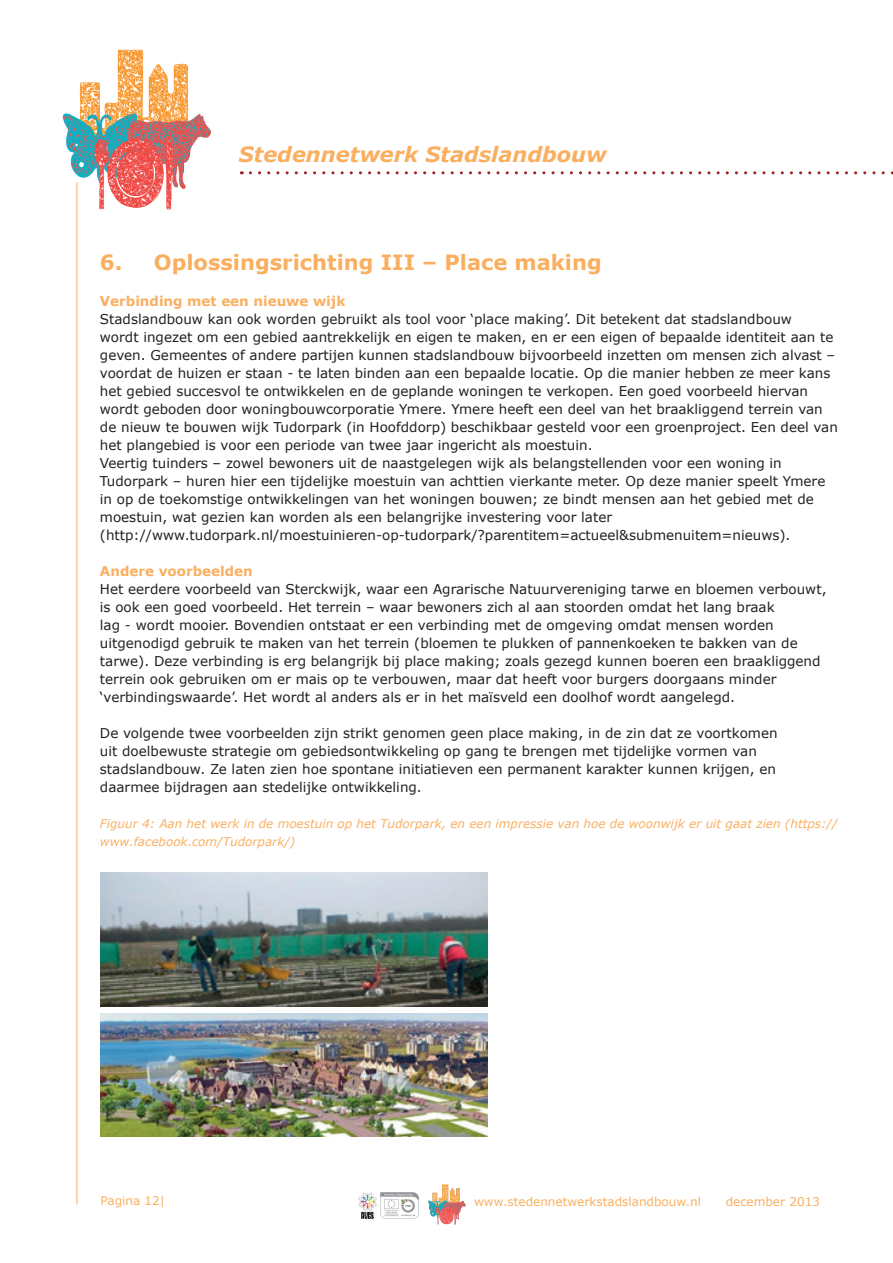
<style>
.page{position:relative;width:893px;height:1263px;background:#fff}
.page>*{position:absolute;margin:0;border:0;box-sizing:border-box;transform-origin:0 0}
.t1{font:700 21px "Verdana";color:#faaf60}
.t2{font:italic 700 21px "Verdana";color:#faaf60}
.t3{font:13.5px/18px "Verdana";color:#231f20}
.t4{font:700 13.5px "Verdana";color:#faaf60}
.t5{font:italic 12px/18px "Verdana";color:#faaf60}
.t6{font:12px "Verdana";color:#faaf60}
</style>
<div class="page">
<svg style="left:250px;top:171px;width:643px;height:3px"></svg>
<img style="left:62px;top:50px;width:149px;height:163px">
<hr style="left:77px;top:182px;width:1px;height:1022px;background:#faaf60">
<img style="left:101px;top:1013px;width:386px;height:123px">
<img style="left:358px;top:1192px;width:61px;height:27px">
<img style="left:428px;top:1184px;width:38px;height:41px">
<img style="left:101px;top:873px;width:386px;height:133px">
<h1 class="t2" style="left:239px;top:139px;width:369px">Stedennetwerk Stadslandbouw</h1>
<h1 class="t1" style="left:100px;top:247px;width:503px">6. Oplossingsrichting III – Place making</h1>
<p class="t4" style="left:100px;top:292px;width:247px">Verbinding met een nieuwe wijk</p>
<p class="t3" style="left:100px;top:310px;width:739px">Stadslandbouw kan ook worden gebruikt als tool voor ‘place making’. Dit betekent dat stadslandbouw<br>wordt ingezet om een gebied aantrekkelijk en eigen te maken, en er een eigen of bepaalde identiteit aan te geven. Gemeentes of andere partijen kunnen stadslandbouw bijvoorbeeld inzetten om mensen zich alvast – voordat de huizen er staan - te laten binden aan een bepaalde locatie. Op die manier hebben ze meer kans het gebied succesvol te ontwikkelen en de geplande woningen te verkopen. Een goed voorbeeld hiervan wordt geboden door woningbouwcorporatie Ymere. Ymere heeft een deel van het braakliggend terrein van de nieuw te bouwen wijk Tudorpark (in Hoofddorp) beschikbaar gesteld voor een groenproject. Een deel van het plangebied is voor een periode van twee jaar ingericht als moestuin.<br>Veertig tuinders – zowel bewoners uit de naastgelegen wijk als belangstellenden voor een woning in Tudorpark – huren hier een tijdelijke moestuin van achttien vierkante meter. Op deze manier speelt Ymere in op de toekomstige ontwikkelingen van het woningen bouwen; ze bindt mensen aan het gebied met de moestuin, wat gezien kan worden als een belangrijke investering voor later (http://www.tudorpark.nl/moestuinieren-op-tudorpark/?parentitem=actueel&amp;submenuitem=nieuws).</p>
<p class="t4" style="left:100px;top:561px;width:154px">Andere voorbeelden</p>
<p class="t3" style="left:100px;top:580px;width:728px">Het eerdere voorbeeld van Sterckwijk, waar een Agrarische Natuurvereniging tarwe en bloemen verbouwt, is ook een goed voorbeeld. Het terrein – waar bewoners zich al aan stoorden omdat het lang braak<br>lag - wordt mooier. Bovendien ontstaat er een verbinding met de omgeving omdat mensen worden uitgenodigd gebruik te maken van het terrein (bloemen te plukken of pannenkoeken te bakken van de tarwe). Deze verbinding is erg belangrijk bij place making; zoals gezegd kunnen boeren een braakliggend terrein ook gebruiken om er mais op te verbouwen, maar dat heeft voor burgers doorgaans minder ‘verbindingswaarde’. Het wordt al anders als er in het maïsveld een doolhof wordt aangelegd.</p>
<p class="t3" style="left:100px;top:724px;width:679px">De volgende twee voorbeelden zijn strikt genomen geen place making, in de zin dat ze voortkomen uit doelbewuste strategie om gebiedsontwikkeling op gang te brengen met tijdelijke vormen van stadslandbouw. Ze laten zien hoe spontane initiatieven een permanent karakter kunnen krijgen, en daarmee bijdragen aan stedelijke ontwikkeling.</p>
<p class="t5" style="left:100px;top:815px;width:739px">Figuur 4: Aan het werk in de moestuin op het Tudorpark, en een impressie van hoe de woonwijk er uit gaat zien (https:// www.facebook.com/Tudorpark/)</p>
<p class="t6" style="left:101px;top:1193px;width:66px">Pagina 12|</p>
<p class="t6" style="left:474px;top:1193px;width:228px">www.stedennetwerkstadslandbouw.nl</p>
<p class="t6" style="left:726px;top:1193px;width:96px">december 2013</p>
</div>
